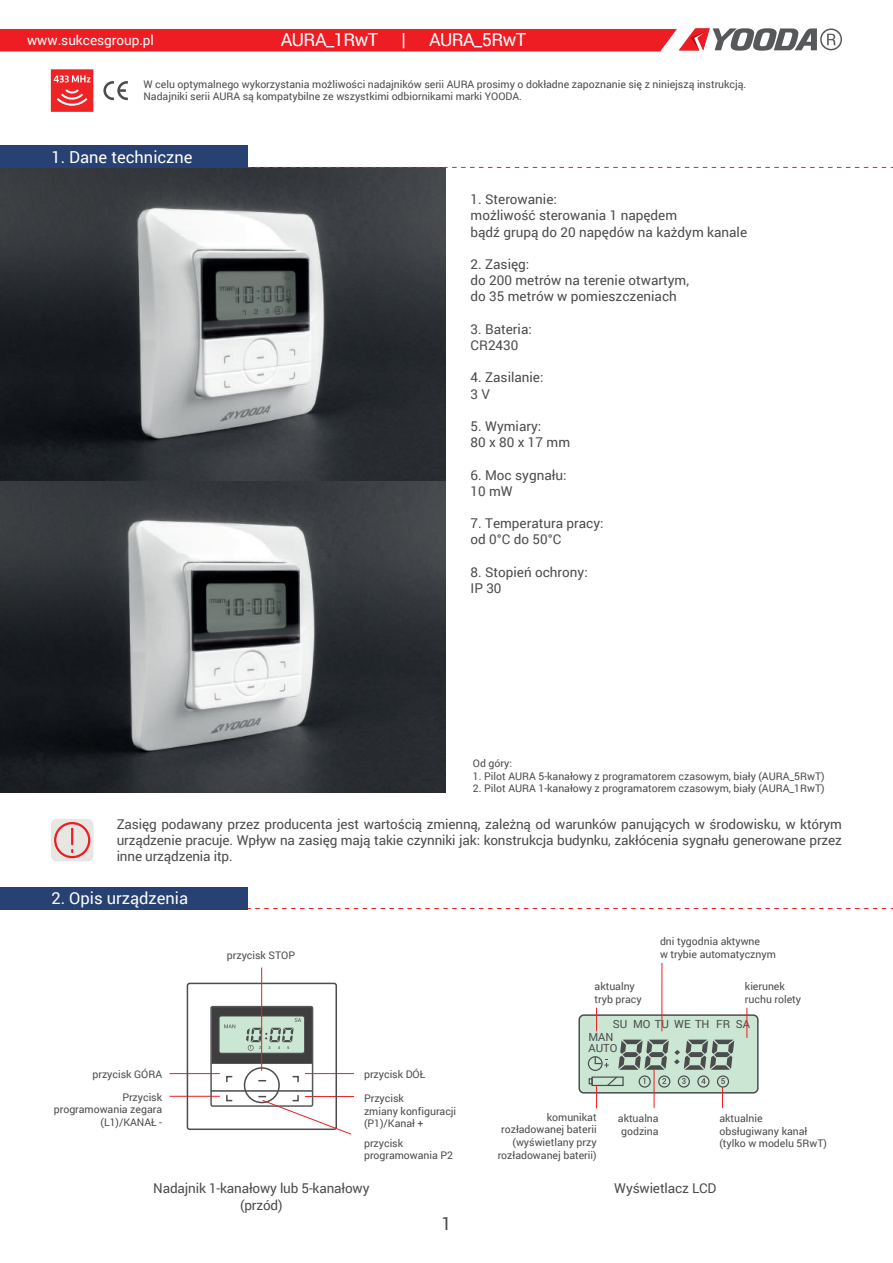
<style>
.page{position:relative;width:893px;height:1263px;background:#fff}
.page>*{position:absolute;margin:0;border:0;box-sizing:border-box;transform-origin:0 0}
.t1{font:18px "Roboto";letter-spacing:-.03em;color:#fff}
.t2{font:18px "Roboto";color:#4b4c4d}
.t3{font:16.5px "Roboto";color:#fff}
.t4{font:13.5px/16.2px "Roboto";color:#4b4c4d}
.t5{font:13.5px "Roboto";color:#fff}
.t6{font:11.25px/10.9px "Roboto";color:#4b4c4d}
.t7{font:10.5px/12.6px "Roboto";color:#4b4c4d}
</style>
<div class="page">
<img style="left:0;top:168px;width:446px;height:624px">
<svg style="left:51px;top:819px;width:42px;height:42px;background:#e6d5d2"></svg>
<svg style="left:71px;top:829px;width:2px;height:15px"></svg>
<div style="left:54px;top:822px;width:36px;height:36px;border:2px solid #ee1d23;border-radius:50%"></div>
<div style="left:579px;top:1015px;width:179px;height:78px;background:#cbe6d3;border-radius:5px"></div>
<div style="left:578px;top:1014px;width:181px;height:79px;border:2px solid #4b4c4d;border-radius:5px"></div>
<div style="left:588px;top:1056px;width:15px;height:15px;border:1px solid #4b4c4d;border-radius:50%"></div>
<svg style="left:589px;top:1040px;width:145px;height:68px"></svg>
<svg style="left:596px;top:1008px;width:1px;height:23px"></svg>
<hr style="left:746px;top:1008px;width:1px;height:30px;background:#ee1d23">
<hr style="left:661px;top:963px;width:1px;height:68px;background:#ee1d23">
<svg style="left:103px;top:81px;width:25px;height:19px"></svg>
<svg style="left:51px;top:69px;width:42px;height:43px;background:#f04445"></svg>
<svg style="left:0;top:28px;width:842px;height:24px;background:#e44449"></svg>
<svg style="left:247px;top:167px;width:646px;height:1px"></svg>
<div style="left:0;top:146px;width:247px;height:22px;background:#284173"></div>
<svg style="left:247px;top:908px;width:646px;height:1px"></svg>
<div style="left:0;top:887px;width:247px;height:22px;background:#284173"></div>
<hr style="left:305px;top:1073px;width:49px;height:1px;background:#ee1d23">
<hr style="left:305px;top:1096px;width:49px;height:1px;background:#ee1d23">
<hr style="left:170px;top:1073px;width:50px;height:1px;background:#ee1d23">
<hr style="left:170px;top:1096px;width:50px;height:1px;background:#ee1d23">
<div style="left:187px;top:983px;width:150px;height:147px;border:2px solid #4b4c4d;border-radius:2px"></div>
<div style="left:210px;top:1006px;width:103px;height:101px;border:2px solid #57585a"></div>
<svg style="left:226px;top:1075px;width:7px;height:8px"></svg>
<svg style="left:292px;top:1075px;width:7px;height:8px"></svg>
<svg style="left:226px;top:1095px;width:7px;height:7px"></svg>
<div style="left:244px;top:1067px;width:36px;height:36px;border:2px solid #4b4c4d;border-radius:50%"></div>
<svg style="left:211px;top:1007px;width:102px;height:56px;background:#849088"></svg>
<hr style="left:211px;top:1063px;width:101px;height:1px;background:#57585a">
<hr style="left:211px;top:1090px;width:101px;height:2px;background:#4b4c4d">
<hr style="left:261px;top:967px;width:1px;height:104px;background:#ee1d23">
<svg style="left:258px;top:1094px;width:94px;height:41px"></svg>
<p class="t5" style="left:27px;top:30px;width:128px">www.sukcesgroup.pl</p>
<h1 class="t1" style="left:281px;top:27px;width:99px">AURA_1RwT</h1>
<h1 class="t1" style="left:401px;top:27px;width:6px">|</h1>
<h1 class="t1" style="left:429px;top:27px;width:99px">AURA_5RwT</h1>
<p class="t7" style="left:143px;top:77px;width:604px">W celu optymalnego wykorzystania możliwości nadajników serii AURA prosimy o dokładne zapoznanie się z niniejszą instrukcją.<br>Nadajniki serii AURA są kompatybilne ze wszystkimi odbiornikami marki YOODA.</p>
<h2 class="t3" style="left:51px;top:146px;width:143px">1. Dane techniczne</h2>
<p class="t4" style="left:471px;top:191px;width:278px">1. Sterowanie:<br>możliwość sterowania 1 napędem<br>bądź grupą do 20 napędów na każdym kanale</p>
<p class="t4" style="left:471px;top:256px;width:220px">2. Zasięg:<br>do 200 metrów na terenie otwartym, do 35 metrów w pomieszczeniach</p>
<p class="t4" style="left:471px;top:320px;width:63px">3. Bateria:<br>CR2430</p>
<p class="t4" style="left:471px;top:369px;width:74px">4. Zasilanie:<br>3 V</p>
<p class="t4" style="left:471px;top:418px;width:101px">5. Wymiary:<br>80 x 80 x 17 mm</p>
<p class="t4" style="left:471px;top:466px;width:97px">6. Moc sygnału:<br>10 mW</p>
<p class="t4" style="left:471px;top:515px;width:135px">7. Temperatura pracy: od 0°C do 50°C</p>
<p class="t4" style="left:471px;top:563px;width:119px">8. Stopień ochrony:<br>IP 30</p>
<p class="t7" style="left:473px;top:756px;width:41px">Od góry:</p>
<p class="t7" style="left:473px;top:769px;width:353px">1. Pilot AURA 5-kanałowy z programatorem czasowym, biały (AURA_5RwT)</p>
<p class="t7" style="left:473px;top:782px;width:353px">2. Pilot AURA 1-kanałowy z programatorem czasowym, biały (AURA_1RwT)</p>
<p class="t4" style="left:117px;top:815px;width:727px;text-align:justify">Zasięg podawany przez producenta jest wartością zmienną, zależną od warunków panujących w środowisku, w którym urządzenie pracuje. Wpływ na zasięg mają takie czynniki jak: konstrukcja budynku, zakłócenia sygnału generowane przez inne urządzenia itp.</p>
<h2 class="t3" style="left:51px;top:887px;width:138px">2. Opis urządzenia</h2>
<p class="t7" style="left:227px;top:948px;width:70px">przycisk STOP</p>
<p class="t7" style="left:93px;top:1067px;width:71px">przycisk GÓRA</p>
<p class="t7" style="left:364px;top:1067px;width:63px">przycisk DÓŁ</p>
<p class="t7" style="left:54px;top:1090px;width:110px;text-align:right">Przycisk programowania zegara (L1)/KANAŁ -</p>
<p class="t7" style="left:364px;top:1092px;width:94px">Przycisk<br>zmiany konfiguracji (P1)/Kanał +</p>
<p class="t7" style="left:364px;top:1136px;width:91px">przycisk programowania P2</p>
<p class="t4" style="left:153px;top:1180px;width:218px;text-align:center">Nadajnik 1-kanałowy lub 5-kanałowy (przód)</p>
<h1 class="t2" style="left:441px;top:1211px;width:12px">1</h1>
<p class="t7" style="left:595px;top:980px;width:49px">aktualny tryb pracy</p>
<p class="t7" style="left:660px;top:934px;width:117px">dni tygodnia aktywne<br>w trybie automatycznym</p>
<p class="t7" style="left:745px;top:980px;width:58px">kierunek ruchu rolety</p>
<p class="t6" style="left:613px;top:1018px;width:98px">SU MO TU WE TH</p>
<p class="t6" style="left:736px;top:1018px;width:16px">SA</p>
<p class="t6" style="left:716px;top:1018px;width:15px">FR</p>
<p class="t6" style="left:588px;top:1031px;width:31px">MAN<br>AUTO</p>
<p class="t7" style="left:498px;top:1110px;width:100px;text-align:right">komunikat rozładowanej baterii (wyświetlany przy rozładowanej baterii)</p>
<p class="t7" style="left:618px;top:1111px;width:42px;text-align:center">aktualna godzina</p>
<p class="t7" style="left:719px;top:1111px;width:109px">aktualnie<br>obsługiwany kanał (tylko w modelu 5RwT)</p>
<p class="t4" style="left:614px;top:1180px;width:104px">Wyświetlacz LCD</p>
</div>
